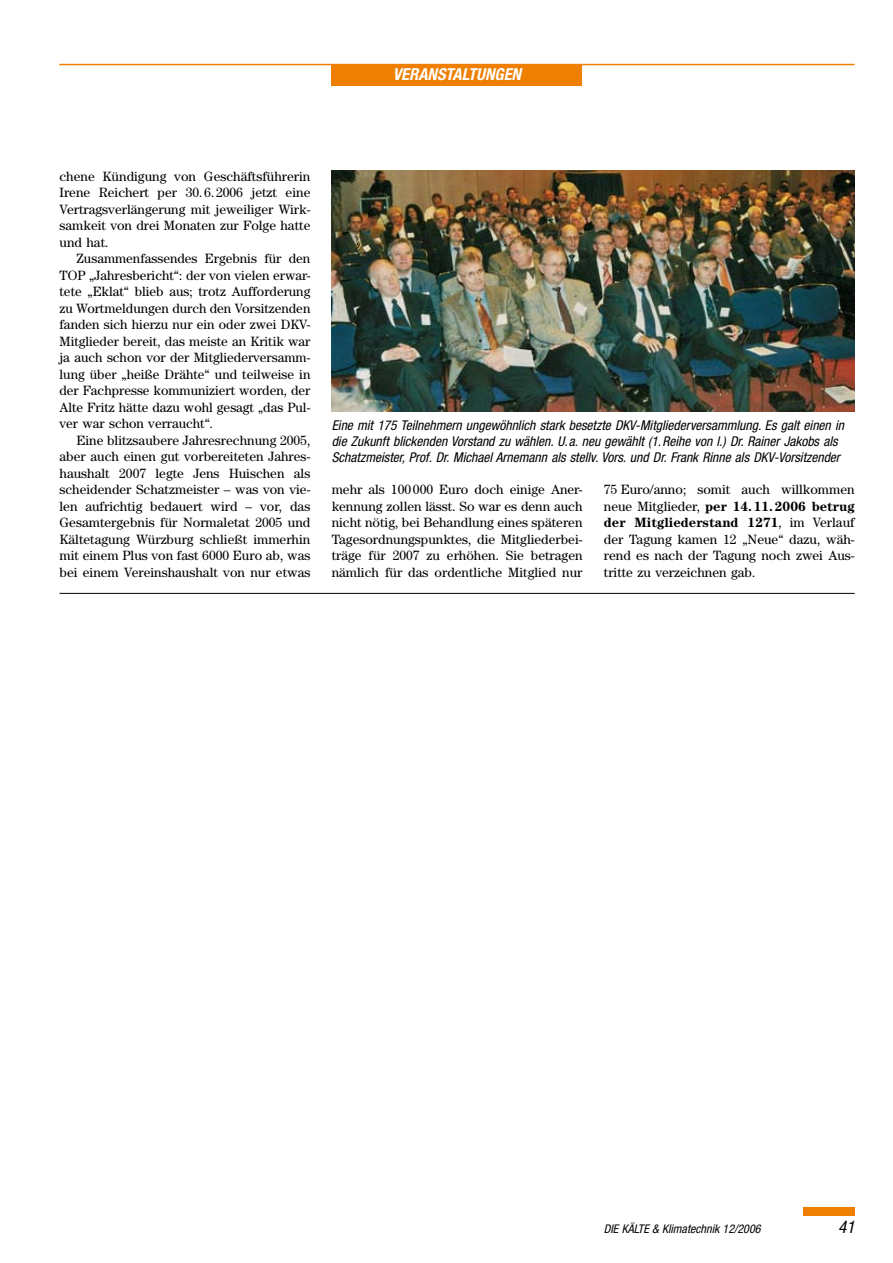
<style>
.page{position:relative;width:893px;height:1263px;background:#fff}
.page>*{position:absolute;margin:0;border:0;box-sizing:border-box;transform-origin:0 0}
.t1{font:italic condensed 17.25px "Helvetica Neue LT Std";color:#000}
.t2{font:italic 700 condensed 16.5px "Helvetica Neue LT Std";color:#fff}
.t3{font:13.5px/16.5px "Century Std";color:#000;text-align:justify}
.t4{font:italic condensed 13.5px/15.8px "Helvetica Neue LT Std";color:#000}
.t5{font:italic condensed 12px "Helvetica Neue LT Std";color:#000}
.s1{font-weight:700}
</style>
<div class="page">
<hr style="left:60px;top:593px;width:795px;height:1px;background:#000">
<div style="left:804px;top:1208px;width:51px;height:8px;background:#ee7f00"></div>
<div style="left:331px;top:65px;width:251px;height:20px;background:#ee7f00"></div>
<hr style="left:59px;top:64px;width:795px;height:1px;background:#ee7f00">
<img style="left:332px;top:170px;width:523px;height:242px">
<p class="t2" style="left:393px;top:64px;width:130px">VERANSTALTUNGEN</p>
<p class="t3" style="left:60px;top:168px;width:252px">chene Kündigung von Geschäftsführerin Irene Reichert per 30. 6.2006 jetzt eine Vertragsverlängerung mit jeweiliger Wirk&shy;samkeit von drei Monaten zur Folge hatte und hat.</p>
<p class="t3" style="left:60px;top:250px;width:252px;text-indent:17px">Zusammenfassendes Ergebnis für den TOP „Jahresbericht“: der von vielen erwar&shy;tete „Eklat“ blieb aus; trotz Aufforderung zu Wortmeldungen durch den Vorsitzenden fanden sich hierzu nur ein oder zwei DKV-Mitglieder bereit, das meiste an Kritik war ja auch schon vor der Mitgliederversamm&shy;lung über „heiße Drähte“ und teilweise in der Fachpresse kommuniziert worden, der Alte Fritz hätte dazu wohl gesagt „das Pul&shy;ver war schon verraucht“.</p>
<p class="t3" style="left:60px;top:432px;width:252px;text-indent:17px">Eine blitzsaubere Jahresrechnung 2005, aber auch einen gut vorbereiteten Jahres&shy;haushalt 2007 legte Jens Huischen als scheidender Schatzmeister – was von vie&shy;len aufrichtig bedauert wird – vor, das Gesamtergebnis für Normaletat 2005 und Kältetagung Würzburg schließt immerhin mit einem Plus von fast 6000 Euro ab, was bei einem Vereinshaushalt von nur etwas</p>
<p class="t4" style="left:332px;top:418px;width:514px">Eine mit 175 Teilnehmern ungewöhnlich stark besetzte DKV-Mitgliederversammlung. Es galt einen in die Zukunft blickenden Vorstand zu wählen. U.a. neu gewählt (1.Reihe von l.) Dr. Rainer Jakobs als<br>Schatzmeister, Prof. Dr. Michael Arnemann als stellv. Vors. und Dr. Frank Rinne als DKV-Vorsitzender</p>
<p class="t3" style="left:332px;top:481px;width:252px">mehr als 100000 Euro doch einige Aner&shy;kennung zollen lässt. So war es denn auch nicht nötig, bei Behandlung eines späteren Tagesordnungspunktes, die Mitgliederbei&shy;träge für 2007 zu erhöhen. Sie betragen nämlich für das ordentliche Mitglied nur</p>
<p class="t3" style="left:604px;top:481px;width:252px">75 Euro/anno; somit auch willkommen neue Mitglieder, <span class="s1">per 14.11.2006 betrug der Mitgliederstand 1271</span>, im Verlauf der Tagung kamen 12 „Neue“ dazu, wäh&shy;rend es nach der Tagung noch zwei Aus&shy;tritte zu verzeichnen gab.</p>
<p class="t5" style="left:604px;top:1222px;width:158px">DIE KÄLTE &amp; Klimatechnik 12/2006</p>
<p class="t1" style="left:838px;top:1217px;width:18px">41</p>
</div>
